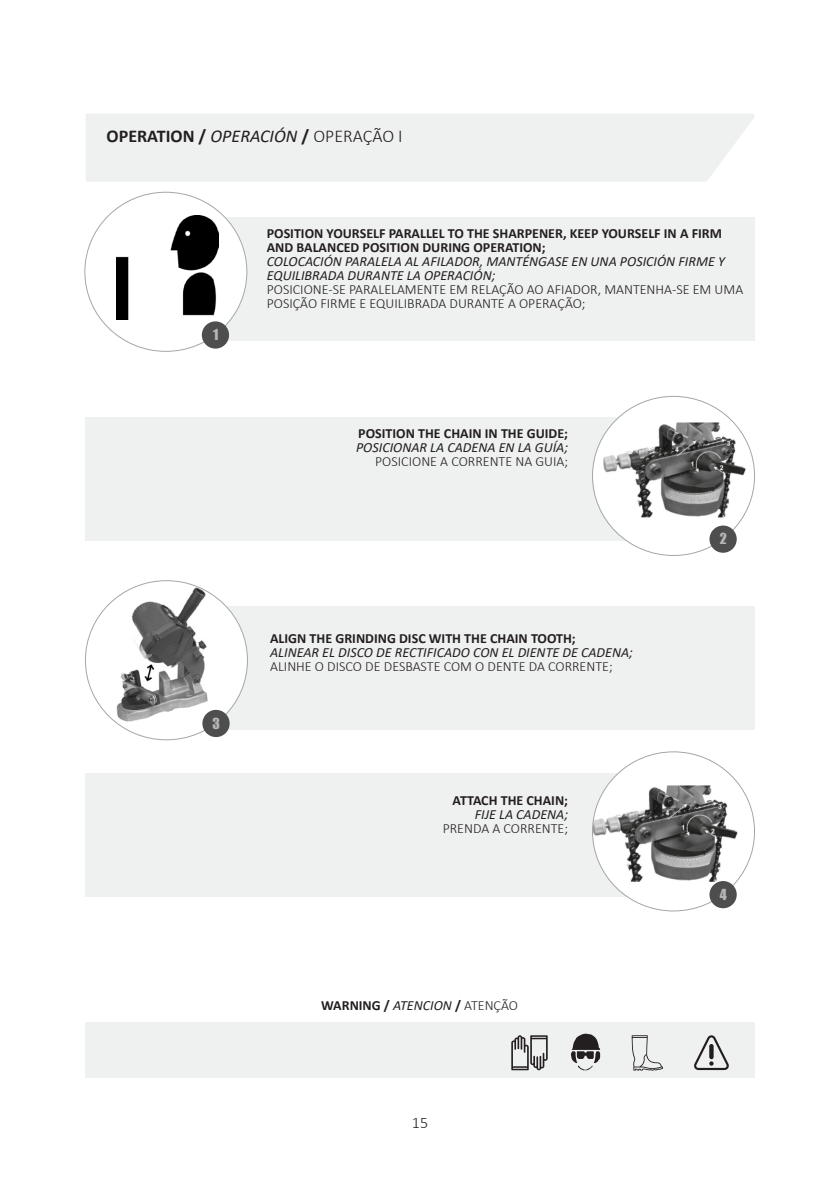
<style>
.page{position:relative;width:840px;height:1191px;background:#fff}
.page>*{position:absolute;margin:0;border:0;box-sizing:border-box;transform-origin:0 0}
.t1{font:700 18px "Calibri";color:#231f20}
.t2{font:300 16px "Calibri";color:#231f20}
.t3{font:700 14px/14px "Calibri";color:#231f20}
.t4{font:300 14px/14px "Calibri";color:#231f20}
.t5{font:italic 14px/14px "Calibri";color:#231f20}
.t6{font:14px "Impact";color:#b4b5b9}
.s1{font-weight:400;font-style:italic}
.s2{font-weight:300}
</style>
<div class="page">
<div style="left:169px;top:218px;width:585px;height:123px;background:#eff0f0"></div>
<div style="left:169px;top:606px;width:586px;height:123px;background:#eff0f0"></div>
<div style="left:84px;top:417px;width:589px;height:123px;background:#eff0f0"></div>
<div style="left:84px;top:773px;width:589px;height:123px;background:#eff0f0"></div>
<div style="left:86px;top:114px;width:669px;height:68px;background:#eff0f0"></div>
<div style="left:85px;top:192px;width:162px;height:159px;background:#fff;border-radius:50%"></div>
<img style="left:117px;top:215px;width:101px;height:105px">
<div style="left:86px;top:580px;width:162px;height:159px;background:#fff;border-radius:50%"></div>
<img style="left:112px;top:584px;width:109px;height:138px">
<div style="left:592px;top:396px;width:162px;height:159px;background:#fff;border-radius:50%"></div>
<img style="left:603px;top:422px;width:151px;height:95px">
<div style="left:592px;top:751px;width:162px;height:159px;background:#fff;border-radius:50%"></div>
<img style="left:592px;top:785px;width:154px;height:96px">
<div style="left:202px;top:321px;width:27px;height:27px;background:#4f4e4e;border-radius:50%"></div>
<div style="left:202px;top:710px;width:27px;height:27px;background:#4f4e4e;border-radius:50%"></div>
<div style="left:709px;top:525px;width:27px;height:28px;background:#4f4e4e;border-radius:50%"></div>
<div style="left:709px;top:881px;width:27px;height:27px;background:#4f4e4e;border-radius:50%"></div>
<div style="left:85px;top:1022px;width:669px;height:55px;background:#eff0f0"></div>
<svg style="left:694px;top:1035px;width:34px;height:35px"></svg>
<svg style="left:511px;top:1035px;width:36px;height:35px"></svg>
<svg style="left:571px;top:1033px;width:28px;height:37px"></svg>
<svg style="left:631px;top:1035px;width:31px;height:35px"></svg>
<p class="t1" style="left:106px;top:123px;width:297px">OPERATION / <span class="s1">OPERACIÓN</span> / <span class="s2">OPERAÇÃO I</span></p>
<p class="t6" style="left:213px;top:324px;width:7px">1</p>
<p class="t6" style="left:212px;top:712px;width:9px">3</p>
<p class="t3" style="left:266px;top:226px;width:456px">POSITION YOURSELF PARALLEL TO THE SHARPENER, KEEP YOURSELF IN A FIRM<br>AND BALANCED POSITION DURING OPERATION;</p>
<p class="t5" style="left:266px;top:254px;width:459px">COLOCACIÓN PARALELA AL AFILADOR, MANTÉNGASE EN UNA POSICIÓN FIRME Y<br>EQUILIBRADA DURANTE LA OPERACIÓN;</p>
<p class="t4" style="left:266px;top:282px;width:478px">POSICIONE-SE PARALELAMENTE EM RELAÇÃO AO AFIADOR, MANTENHA-SE EM UMA<br>POSIÇÃO FIRME E EQUILIBRADA DURANTE A OPERAÇÃO;</p>
<p class="t3" style="left:358px;top:426px;width:211px">POSITION THE CHAIN IN THE GUIDE;</p>
<p class="t5" style="left:356px;top:439px;width:213px">POSICIONAR LA CADENA EN LA GUÍA;</p>
<p class="t4" style="left:375px;top:454px;width:194px">POSICIONE A CORRENTE NA GUIA;</p>
<p class="t3" style="left:270px;top:631px;width:307px">ALIGN THE GRINDING DISC WITH THE CHAIN TOOTH;</p>
<p class="t5" style="left:270px;top:644px;width:364px">ALINEAR EL DISCO DE RECTIFICADO CON EL DIENTE DE CADENA;</p>
<p class="t4" style="left:270px;top:659px;width:344px">ALINHE O DISCO DE DESBASTE COM O DENTE DA CORRENTE;</p>
<p class="t3" style="left:452px;top:792px;width:117px">ATTACH THE CHAIN;</p>
<p class="t5" style="left:474px;top:806px;width:95px">FIJE LA CADENA;</p>
<p class="t4" style="left:442px;top:820px;width:127px">PRENDA A CORRENTE;</p>
<p class="t3" style="left:321px;top:998px;width:198px">WARNING / <span class="s1">ATENCION</span> / <span class="s2">ATENÇÃO</span></p>
<p class="t2" style="left:411px;top:1112px;width:18px">15</p>
<p class="t6" style="left:719px;top:528px;width:9px">2</p>
<p class="t6" style="left:719px;top:883px;width:8px">4</p>
</div>
